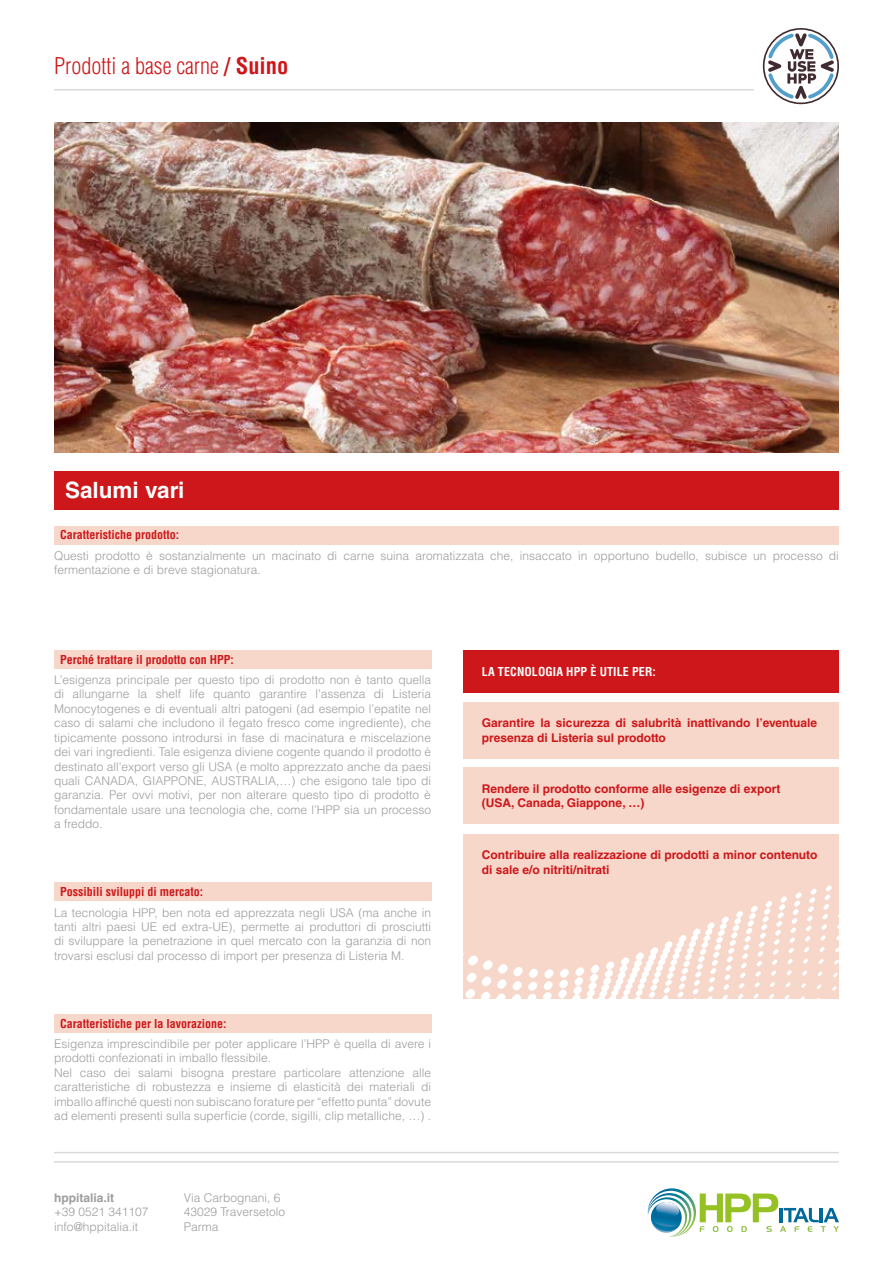
<style>
.page{position:relative;width:893px;height:1263px;background:#fff}
.page>*{position:absolute;margin:0;border:0;box-sizing:border-box;transform-origin:0 0}
.t1{font:300 condensed 22.5px "Helvetica LT Std";color:#cd171a}
.t2{font:700 22.5px "Helvetica LT Std";color:#fff}
.t3{font:300 12px/14.4px "Helvetica LT Std";color:#9d9d9c}
.t4{font:700 12px/14.4px "Helvetica LT Std";color:#cd171a}
.t5{font:700 condensed 12px "Helvetica LT Std";color:#cd171a}
.t6{font:700 condensed 12px "Helvetica LT Std";letter-spacing:.01em;color:#fff}
.t7{font:700 12px "Helvetica LT Std";color:#9d9d9c}
.s1{font-weight:700}
</style>
<div class="page">
<img style="left:54px;top:122px;width:785px;height:331px">
<div style="left:54px;top:526px;width:785px;height:18px;background:#f6d7ca"></div>
<div style="left:54px;top:651px;width:377px;height:18px;background:#f6d7ca"></div>
<div style="left:54px;top:471px;width:785px;height:39px;background:#cd171a"></div>
<svg style="left:648px;top:1188px;width:191px;height:49px"></svg>
<div style="left:54px;top:1014px;width:377px;height:18px;background:#f6d7ca"></div>
<div style="left:54px;top:883px;width:377px;height:18px;background:#f6d7ca"></div>
<hr style="left:54px;top:89px;width:700px;height:1px;background:#dadada">
<hr style="left:54px;top:1161px;width:785px;height:1px;background:#dadada">
<hr style="left:54px;top:1152px;width:785px;height:1px;background:#dadada">
<svg style="left:763px;top:28px;width:76px;height:76px"></svg>
<div style="left:463px;top:833px;width:376px;height:165px;background:#f6d7ca"></div>
<div style="left:466px;top:990px;width:8px;height:8px;background:#fff;border-radius:50%"></div>
<div style="left:558px;top:991px;width:7px;height:7px;background:#fff;border-radius:50%"></div>
<div style="left:467px;top:974px;width:8px;height:8px;background:#fff;border-radius:50%"></div>
<div style="left:482px;top:978px;width:8px;height:8px;background:#fff;border-radius:50%"></div>
<div style="left:497px;top:981px;width:8px;height:8px;background:#fff;border-radius:50%"></div>
<div style="left:513px;top:983px;width:7px;height:7px;background:#fff;border-radius:50%"></div>
<div style="left:528px;top:983px;width:8px;height:8px;background:#fff;border-radius:50%"></div>
<div style="left:544px;top:983px;width:7px;height:7px;background:#fff;border-radius:50%"></div>
<div style="left:559px;top:981px;width:7px;height:7px;background:#fff;border-radius:50%"></div>
<div style="left:468px;top:957px;width:8px;height:8px;background:#fff;border-radius:50%"></div>
<div style="left:483px;top:962px;width:8px;height:8px;background:#fff;border-radius:50%"></div>
<div style="left:498px;top:966px;width:8px;height:8px;background:#fff;border-radius:50%"></div>
<div style="left:513px;top:968px;width:8px;height:8px;background:#fff;border-radius:50%"></div>
<div style="left:529px;top:970px;width:8px;height:8px;background:#fff;border-radius:50%"></div>
<div style="left:544px;top:971px;width:8px;height:7px;background:#fff;border-radius:50%"></div>
<div style="left:560px;top:970px;width:7px;height:8px;background:#fff;border-radius:50%"></div>
<div style="left:467px;top:989px;width:8px;height:8px;background:#fff;border-radius:50%"></div>
<svg style="left:481px;top:992px;width:9px;height:6px"></svg>
<svg style="left:496px;top:993px;width:10px;height:5px"></svg>
<svg style="left:512px;top:994px;width:9px;height:4px"></svg>
<svg style="left:527px;top:994px;width:9px;height:4px"></svg>
<div style="left:544px;top:992px;width:8px;height:6px;background:#fff;border-radius:50%"></div>
<div style="left:560px;top:989px;width:7px;height:7px;background:#fff;border-radius:50%"></div>
<div style="left:468px;top:973px;width:8px;height:8px;background:#fff;border-radius:50%"></div>
<div style="left:483px;top:976px;width:8px;height:8px;background:#fff;border-radius:50%"></div>
<div style="left:499px;top:979px;width:7px;height:8px;background:#fff;border-radius:50%"></div>
<div style="left:514px;top:981px;width:8px;height:8px;background:#fff;border-radius:50%"></div>
<div style="left:530px;top:982px;width:7px;height:7px;background:#fff;border-radius:50%"></div>
<div style="left:545px;top:981px;width:8px;height:7px;background:#fff;border-radius:50%"></div>
<div style="left:561px;top:980px;width:7px;height:7px;background:#fff;border-radius:50%"></div>
<div style="left:470px;top:955px;width:8px;height:9px;background:#fff;border-radius:50%"></div>
<div style="left:484px;top:960px;width:9px;height:8px;background:#fff;border-radius:50%"></div>
<div style="left:500px;top:964px;width:8px;height:8px;background:#fff;border-radius:50%"></div>
<div style="left:515px;top:967px;width:8px;height:8px;background:#fff;border-radius:50%"></div>
<div style="left:530px;top:969px;width:8px;height:7px;background:#fff;border-radius:50%"></div>
<div style="left:546px;top:969px;width:7px;height:8px;background:#fff;border-radius:50%"></div>
<div style="left:561px;top:969px;width:8px;height:7px;background:#fff;border-radius:50%"></div>
<svg style="left:572px;top:885px;width:267px;height:114px"></svg>
<div style="left:464px;top:702px;width:375px;height:56px;background:#f6d7ca"></div>
<div style="left:464px;top:767px;width:375px;height:57px;background:#f6d7ca"></div>
<div style="left:463px;top:651px;width:376px;height:42px;background:#cd171a"></div>
<h1 class="t1" style="left:54px;top:52px;width:236px">Prodotti a base carne <span class="s1">/ Suino</span></h1>
<h1 class="t2" style="left:65px;top:477px;width:121px">Salumi vari</h1>
<p class="t5" style="left:60px;top:527px;width:121px">Caratteristiche prodotto:</p>
<p class="t3" style="left:54px;top:548px;width:786px">Questi prodotto è sostanzialmente un macinato di carne suina aromatizzata che, insaccato in opportuno budello, subisce un processo di fermentazione e di breve stagionatura.</p>
<p class="t5" style="left:60px;top:652px;width:175px">Perché trattare il prodotto con HPP:</p>
<p class="t3" style="left:54px;top:672px;width:379px;text-align:justify">L’esigenza principale per questo tipo di prodotto non è tanto quella di allungarne la shelf life quanto garantire l’assenza di Listeria Monocytogenes e di eventuali altri patogeni (ad esempio l’epatite nel caso di salami che includono il fegato fresco come ingrediente), che tipicamente possono introdursi in fase di macinatura e miscelazione dei vari ingredienti. Tale esigenza diviene cogente quando il prodotto è destinato all’export verso gli USA (e molto apprezzato anche da paesi quali CANADA, GIAPPONE, AUSTRALIA,…) che esigono tale tipo di garanzia. Per ovvi motivi, per non alterare questo tipo di prodotto è fondamentale usare una tecnologia che, come l’HPP sia un processo a freddo.</p>
<p class="t5" style="left:60px;top:884px;width:145px">Possibili sviluppi di mercato:</p>
<p class="t3" style="left:54px;top:905px;width:379px;text-align:justify">La tecnologia HPP, ben nota ed apprezzata negli USA (ma anche in tanti altri paesi UE ed extra-UE), permette ai produttori di prosciutti di sviluppare la penetrazione in quel mercato con la garanzia di non trovarsi esclusi dal processo di import per presenza di Listeria M.</p>
<p class="t5" style="left:60px;top:1016px;width:168px">Caratteristiche per la lavorazione:</p>
<p class="t3" style="left:54px;top:1036px;width:379px">Esigenza imprescindibile per poter applicare l’HPP è quella di avere i prodotti confezionati in imballo flessibile.<br>Nel caso dei salami bisogna prestare particolare attenzione alle caratteristiche di robustezza e insieme di elasticità dei materiali di imballo affinché questi non subiscano forature per “effetto punta” dovute ad elementi presenti sulla superficie (corde, sigilli, clip metalliche, …) .</p>
<p class="t7" style="left:54px;top:1190px;width:62px">hppitalia.it</p>
<p class="t3" style="left:54px;top:1205px;width:96px">+39 0521 341107 info@hppitalia.it</p>
<p class="t3" style="left:184px;top:1190px;width:103px">Via Carbognani, 6<br>43029 Traversetolo<br>Parma</p>
<p class="t6" style="left:482px;top:664px;width:175px">LA TECNOLOGIA HPP È UTILE PER:</p>
<p class="t4" style="left:482px;top:716px;width:337px">Garantire la sicurezza di salubrità inattivando l’eventuale presenza di Listeria sul prodotto</p>
<p class="t4" style="left:482px;top:781px;width:300px">Rendere il prodotto conforme alle esigenze di export (USA, Canada, Giappone, …)</p>
<p class="t4" style="left:482px;top:847px;width:337px">Contribuire alla realizzazione di prodotti a minor contenuto di sale e/o nitriti/nitrati</p>
</div>
